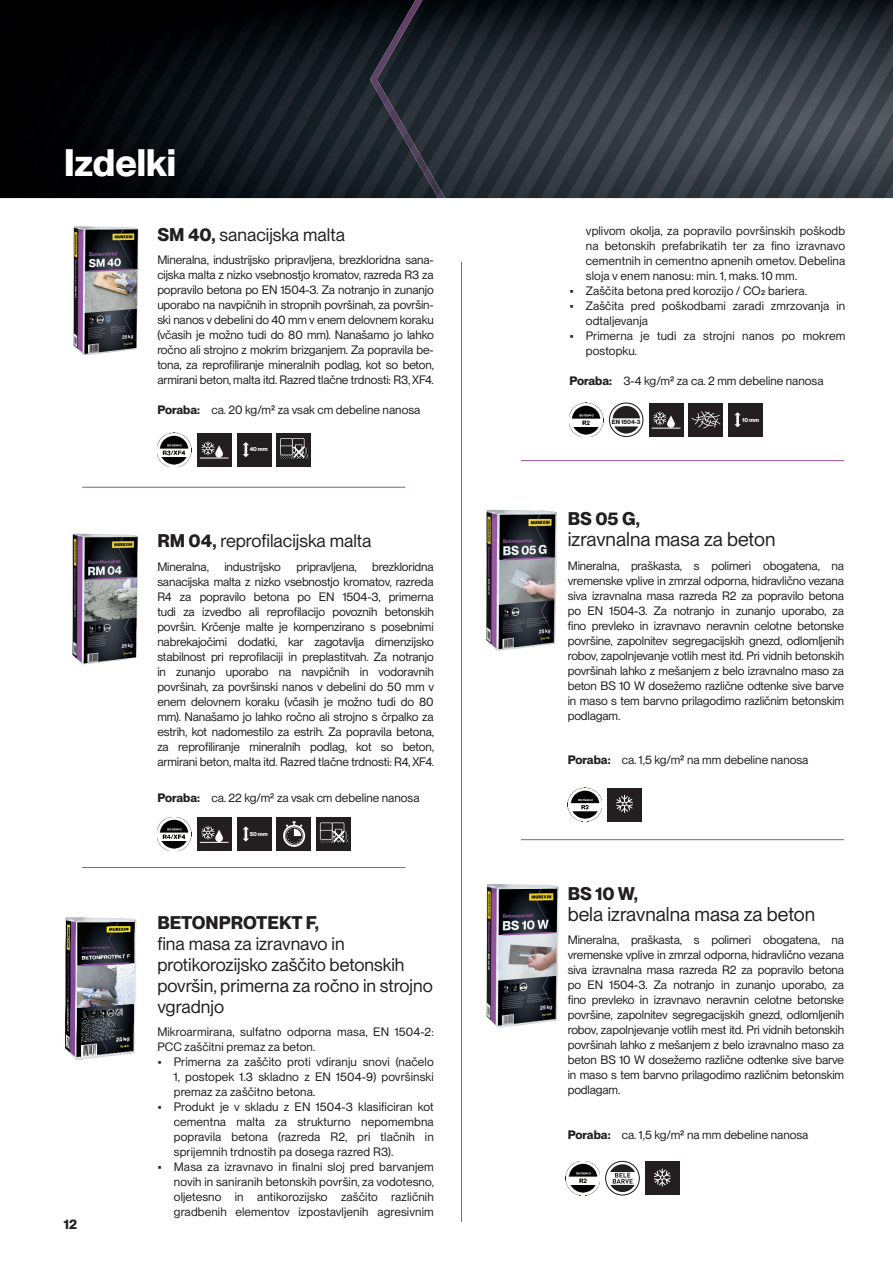
<style>
.page{position:relative;width:893px;height:1263px;background:#fff}
.page>*{position:absolute;margin:0;border:0;box-sizing:border-box;transform-origin:0 0}
.t1{font:700 37.5px "PP Neue Montreal";color:#fff}
.t2{font:19.5px "PP Neue Montreal";color:#231f20}
.t3{font:18px/21px "PP Neue Montreal";color:#231f20}
.t4{font:700 18px "PP Neue Montreal";color:#231f20}
.t5{font:700 13.5px "PP Neue Montreal";color:#231f20}
.t6{font:12px/15px "PP Neue Montreal";color:#231f20;text-align:justify}
.t7{font:700 6px "Neue Montreal";color:#231f20}
.t8{font:700 5.7px "Neue Montreal";color:#fff}
.s1{font-weight:700}
</style>
<div class="page">
<hr style="left:82px;top:487px;width:323px;height:1px;background:#9753a1">
<hr style="left:82px;top:867px;width:323px;height:1px;background:#9753a1">
<hr style="left:521px;top:460px;width:323px;height:1px;background:#9753a1">
<hr style="left:521px;top:839px;width:323px;height:1px;background:#9753a1">
<hr style="left:461px;top:262px;width:1px;height:960px;background:#9753a1">
<img style="left:0;top:0;width:893px;height:198px">
<img style="left:370px;top:0;width:75px;height:198px">
<img style="left:73px;top:226px;width:66px;height:129px">
<img style="left:157px;top:433px;width:34px;height:34px">
<div style="left:197px;top:433px;width:34px;height:33px;background:#231f20"></div>
<svg style="left:200px;top:441px;width:29px;height:18px"></svg>
<div style="left:237px;top:433px;width:34px;height:33px;background:#231f20"></div>
<svg style="left:243px;top:442px;width:6px;height:15px"></svg>
<div style="left:277px;top:433px;width:34px;height:33px;background:#231f20"></div>
<svg style="left:280px;top:438px;width:29px;height:21px"></svg>
<img style="left:72px;top:534px;width:66px;height:130px">
<img style="left:157px;top:817px;width:34px;height:34px">
<div style="left:197px;top:817px;width:34px;height:34px;background:#231f20"></div>
<svg style="left:200px;top:826px;width:29px;height:17px"></svg>
<div style="left:237px;top:817px;width:34px;height:34px;background:#231f20"></div>
<svg style="left:243px;top:826px;width:6px;height:16px"></svg>
<div style="left:277px;top:817px;width:34px;height:34px;background:#231f20"></div>
<svg style="left:283px;top:821px;width:22px;height:26px"></svg>
<div style="left:317px;top:817px;width:34px;height:34px;background:linear-gradient(to bottom,#292526,#242021)"></div>
<svg style="left:320px;top:823px;width:29px;height:28px"></svg>
<img style="left:65px;top:917px;width:72px;height:143px">
<img style="left:569px;top:403px;width:34px;height:34px">
<svg style="left:609px;top:403px;width:34px;height:34px"></svg>
<div style="left:609px;top:403px;width:34px;height:34px;border:1px solid #231f20;border-radius:50%"></div>
<div style="left:649px;top:403px;width:34px;height:33px;background:#231f20"></div>
<svg style="left:652px;top:411px;width:28px;height:18px"></svg>
<div style="left:689px;top:403px;width:34px;height:33px;background:#231f20"></div>
<svg style="left:691px;top:411px;width:29px;height:17px"></svg>
<div style="left:729px;top:403px;width:34px;height:33px;background:#231f20"></div>
<svg style="left:734px;top:412px;width:7px;height:15px"></svg>
<img style="left:486px;top:510px;width:71px;height:141px">
<img style="left:568px;top:788px;width:34px;height:34px">
<div style="left:607px;top:788px;width:35px;height:33px;background:#231f20"></div>
<svg style="left:616px;top:795px;width:17px;height:18px"></svg>
<img style="left:486px;top:884px;width:73px;height:143px">
<img style="left:566px;top:1161px;width:34px;height:34px">
<svg style="left:605px;top:1161px;width:34px;height:34px"></svg>
<div style="left:645px;top:1162px;width:34px;height:33px;background:#231f20"></div>
<svg style="left:654px;top:1169px;width:17px;height:18px"></svg>
<h1 class="t1" style="left:64px;top:149px;width:114px">Izdelki</h1>
<h3 class="t3" style="left:157px;top:226px;width:189px"><span class="s1">SM 40,</span> sanacijska malta</h3>
<p class="t6" style="left:157px;top:254px;width:278px">Mineralna, industrijsko pripravljena, brezkloridna sana&shy;cijska malta z nizko vsebnostjo kromatov, razreda R3 za popravilo betona po EN 1504-3. Za notranjo in zunanjo uporabo na navpičnih in stropnih površinah, za površin&shy;ski nanos v debelini do 40 mm v enem delovnem koraku (včasih je možno tudi do 80 mm). Nanašamo jo lahko ročno ali strojno z mokrim brizganjem. Za popravila be&shy;tona, za reprofiliranje mineralnih podlag, kot so beton, armirani beton, malta itd. Razred tlačne trdnosti: R3, XF4.</p>
<p class="t6" style="left:157px;top:404px;width:264px"><span class="s1">Poraba:</span> ca. 20 kg/m2 za vsak cm debeline nanosa</p>
<p class="t8" style="left:250px;top:447px;width:20px">40 mm</p>
<h3 class="t3" style="left:157px;top:532px;width:216px"><span class="s1">RM 04,</span> reprofilacijska malta</h3>
<p class="t6" style="left:157px;top:560px;width:53px">Mineralna,</p>
<p class="t6" style="left:224px;top:560px;width:58px">industrijsko</p>
<p class="t6" style="left:297px;top:560px;width:62px">pripravljena,</p>
<p class="t6" style="left:157px;top:560px;width:278px;text-indent:215px">brezkloridna sanacijska malta z nizko vsebnostjo kromatov, razreda R4 za popravilo betona po EN 1504-3, primerna tudi za izvedbo ali reprofilacijo povoznih betonskih površin. Krčenje malte je kompenzirano s posebnimi nabrekajočimi dodatki, kar zagotavlja dimenzijsko stabilnost pri reprofilaciji in preplastitvah. Za notranjo in zunanjo uporabo na navpičnih in vodoravnih površinah, za površinski nanos v debelini do 50 mm v enem delovnem koraku (včasih je možno tudi do 80 mm). Nanašamo jo lahko ročno ali strojno s črpalko za estrih, kot nadomestilo za estrih. Za popravila betona, za reprofiliranje mineralnih podlag, kot so beton, armirani beton, malta itd. Razred tlačne trdnosti: R4, XF4.</p>
<p class="t6" style="left:157px;top:791px;width:264px"><span class="s1">Poraba:</span> ca. 22 kg/m2 za vsak cm debeline nanosa</p>
<p class="t5" style="left:64px;top:1219px;width:15px">12</p>
<p class="t8" style="left:250px;top:831px;width:20px">50 mm</p>
<h3 class="t4" style="left:157px;top:916px;width:163px">BETONPROTEKT F,</h3>
<h3 class="t3" style="left:157px;top:935px;width:277px">fina masa za izravnavo in protikorozijsko zaščito betonskih površin, primerna za ročno in strojno vgradnjo</h3>
<p class="t6" style="left:157px;top:1026px;width:278px">Mikroarmirana, sulfatno odporna masa, EN 1504-2:<br>PCC zaščitni premaz za beton.</p>
<p class="t6" style="left:174px;top:1056px;width:261px;text-indent:-16px">• Primerna za zaščito proti vdiranju snovi (načelo 1, postopek 1.3 skladno z EN 1504-9) površinski premaz za zaščitno betona.</p>
<p class="t6" style="left:174px;top:1101px;width:261px;text-indent:-16px">• Produkt je v skladu z EN 1504-3 klasificiran kot cementna malta za strukturno nepomembna popravila betona (razreda R2, pri tlačnih in sprijemnih trdnostih pa dosega razred R3).</p>
<p class="t6" style="left:174px;top:1161px;width:262px;text-indent:-16px">• Masa za izravnavo in finalni sloj pred barvanjem novih in saniranih betonskih površin, za vodotesno, oljetesno in antikorozijsko zaščito različnih gradbenih elementov izpostavljenih agresivnim</p>
<p class="t6" style="left:586px;top:225px;width:261px">vplivom okolja, za popravilo površinskih poškodb na betonskih prefabrikatih ter za fino izravnavo cementnih in cementno apnenih ometov. Debelina sloja v enem nanosu: min. 1, maks. 10 mm.</p>
<p class="t6" style="left:569px;top:285px;width:239px">• Zaščita betona pred korozijo / CO2 bariera.</p>
<p class="t6" style="left:586px;top:300px;width:261px;text-indent:-16px">• Zaščita pred poškodbami zaradi zmrzovanja in odtaljevanja</p>
<p class="t6" style="left:586px;top:330px;width:261px;text-indent:-16px">• Primerna je tudi za strojni nanos po mokrem postopku.</p>
<p class="t6" style="left:569px;top:375px;width:256px"><span class="s1">Poraba:</span> 3-4 kg/m2 za ca. 2 mm debeline nanosa</p>
<p class="t7" style="left:612px;top:420px;width:30px">EN 1504-3</p>
<p class="t8" style="left:742px;top:417px;width:18px">10 mm</p>
<h3 class="t4" style="left:568px;top:513px;width:74px">BS 05 G,</h3>
<h2 class="t2" style="left:568px;top:532px;width:209px">izravnalna masa za beton</h2>
<p class="t6" style="left:568px;top:559px;width:278px">Mineralna, praškasta, s polimeri obogatena, na vremenske vplive in zmrzal odporna, hidravlično vezana siva izravnalna masa razreda R2 za popravilo betona po EN 1504-3. Za notranjo in zunanjo uporabo, za fino prevleko in izravnavo neravnin celotne betonske površine, zapolnitev segregacijskih gnezd, odlomljenih robov, zapolnjevanje votlih mest itd. Pri vidnih betonskih površinah lahko z mešanjem z belo izravnalno maso za beton BS 10 W dosežemo različne odtenke sive barve in maso s tem barvno prilagodimo različnim betonskim podlagam.</p>
<p class="t6" style="left:568px;top:754px;width:242px"><span class="s1">Poraba:</span> ca. 1,5 kg/m2 na mm debeline nanosa</p>
<h3 class="t4" style="left:568px;top:887px;width:72px">BS 10 W,</h3>
<h2 class="t2" style="left:568px;top:907px;width:249px">bela izravnalna masa za beton</h2>
<p class="t6" style="left:568px;top:933px;width:278px">Mineralna, praškasta, s polimeri obogatena, na vremenske vplive in zmrzal odporna, hidravlično vezana siva izravnalna masa razreda R2 za popravilo betona po EN 1504-3. Za notranjo in zunanjo uporabo, za fino prevleko in izravnavo neravnin celotne betonske površine, zapolnitev segregacijskih gnezd, odlomljenih robov, zapolnjevanje votlih mest itd. Pri vidnih betonskih površinah lahko z mešanjem z belo izravnalno maso za beton BS 10 W dosežemo različne odtenke sive barve in maso s tem barvno prilagodimo različnim betonskim podlagam.</p>
<p class="t6" style="left:568px;top:1128px;width:242px"><span class="s1">Poraba:</span> ca. 1,5 kg/m2 na mm debeline nanosa</p>
</div>
